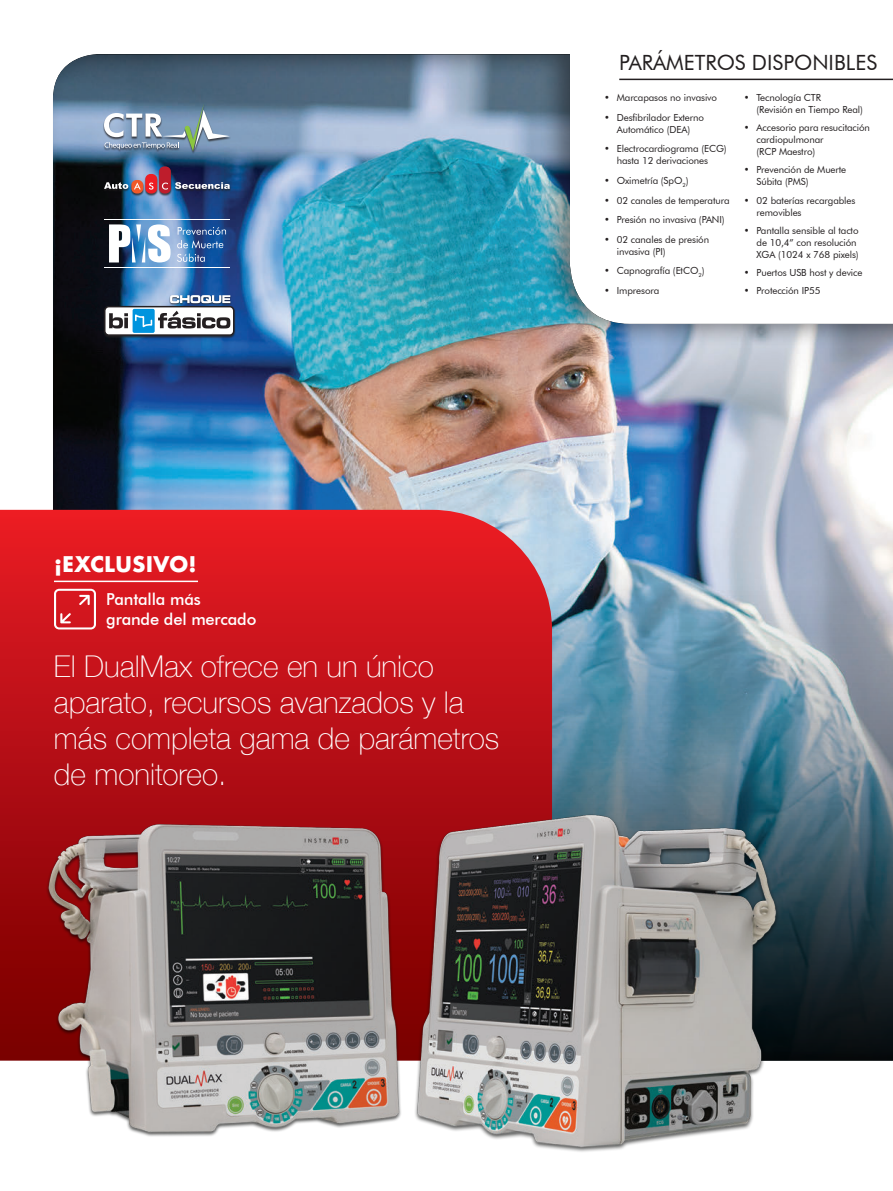
<style>
.page{position:relative;width:893px;height:1191px;background:#fff}
.page>*{position:absolute;margin:0;border:0;box-sizing:border-box;transform-origin:0 0}
.t1{font:100 30px/36px "Helvetica Neue";color:#fff}
.Chamada_Linha{font:21px "Futura BT";color:#231f20}
.Chamada_Linha-2{font:700 21px "Futura";color:#fff}
.Parametros{font:500 16.5px/19.8px "Futura BT";letter-spacing:-.01em;color:#fff}
.t2{font:9.75px/12px "Futura BT";letter-spacing:-.01em;color:#231f20}
</style>
<div class="page">
<div style="left:51px;top:52px;width:842px;height:1010px;background:#231f20;opacity:.5"></div>
<div style="left:103px;top:104px;width:128px;height:50px;background:#231f20;opacity:.75"></div>
<svg style="left:104px;top:104px;width:126px;height:47px;background:#89a1b5"></svg>
<hr style="left:104px;top:220px;width:126px;height:1px;background:#fff">
<hr style="left:104px;top:267px;width:126px;height:1px;background:#fff">
<svg style="left:109px;top:224px;width:62px;height:38px"></svg>
<svg style="left:177px;top:227px;width:49px;height:35px;background:#4876af"></svg>
<svg style="left:0;top:510px;width:552px;height:550px;background:#c6161e"></svg>
<hr style="left:619px;top:79px;width:274px;height:1px;background:#231f20">
<div style="left:103px;top:295px;width:133px;height:43px;background:#231f20;opacity:.75"></div>
<div style="left:104px;top:306px;width:130px;height:30px;background:#fff;border:2px solid #241f21;border-radius:4px"></div>
<svg style="left:109px;top:313px;width:19px;height:15px"></svg>
<div style="left:133px;top:309px;width:22px;height:24px;background:#0094de;border-radius:2px"></div>
<svg style="left:135px;top:311px;width:95px;height:19px"></svg>
<svg style="left:170px;top:295px;width:60px;height:8px"></svg>
<hr style="left:54px;top:580px;width:144px;height:2px;background:#fff">
<div style="left:103px;top:167px;width:128px;height:29px;background:#231f20;opacity:.75"></div>
<svg style="left:104px;top:182px;width:24px;height:7px"></svg>
<div style="left:131px;top:180px;width:12px;height:13px;background:#f15929;border-radius:5px"></div>
<div style="left:145px;top:174px;width:12px;height:19px;background:#ee1d23;border-radius:5px"></div>
<div style="left:159px;top:166px;width:12px;height:27px;background:#be1d2c;border-radius:5px"></div>
<svg style="left:134px;top:182px;width:7px;height:7px"></svg>
<svg style="left:149px;top:183px;width:5px;height:7px"></svg>
<svg style="left:162px;top:183px;width:6px;height:7px"></svg>
<svg style="left:175px;top:182px;width:55px;height:7px"></svg>
<svg style="left:54px;top:589px;width:42px;height:40px"></svg>
<img style="left:307px;top:787px;width:580px;height:365px">
<img style="left:33px;top:815px;width:382px;height:332px">
<p class="Chamada_Linha-2" style="left:54px;top:548px;width:144px">¡EXCLUSIVO!</p>
<p class="Parametros" style="left:106px;top:589px;width:152px">Pantalla más grande del mercado</p>
<p class="t1" style="left:54px;top:647px;width:447px">El DualMax ofrece en un único aparato, recursos avanzados y la más completa gama de parámetros de monitoreo.</p>
<p class="Chamada_Linha" style="left:619px;top:49px;width:259px">PARÁMETROS DISPONIBLES</p>
<p class="t2" style="left:604px;top:92px;width:115px">• Marcapasos no invasivo</p>
<p class="t2" style="left:604px;top:111px;width:101px;text-align:center">• Desfibrilador Externo<br>Automático (DEA)</p>
<p class="t2" style="left:604px;top:143px;width:124px;text-align:center">• Electrocardiograma (ECG) hasta 12 derivaciones</p>
<p class="t2" style="left:604px;top:174px;width:86px">• Oximetría (SpO<sub>2</sub>)</p>
<p class="t2" style="left:604px;top:194px;width:127px">• 02 canales de temperatura</p>
<p class="t2" style="left:604px;top:213px;width:122px">• Presión no invasiva (PANI)</p>
<p class="t2" style="left:617px;top:233px;width:94px;text-indent:-13px">• 02 canales de presión invasiva (PI)</p>
<p class="t2" style="left:604px;top:264px;width:102px">• Capnografía (EtCO<sub>2</sub>)</p>
<p class="t2" style="left:604px;top:284px;width:57px">• Impresora</p>
<p class="t2" style="left:757px;top:92px;width:108px;text-indent:-13px">• Tecnología CTR<br>(Revisión en Tiempo Real)</p>
<p class="t2" style="left:757px;top:122px;width:115px;text-indent:-13px">• Accesorio para resucitación cardiopulmonar<br>(RCP Maestro)</p>
<p class="t2" style="left:757px;top:164px;width:91px;text-indent:-13px">• Prevención de Muerte<br>Súbita (PMS)</p>
<p class="t2" style="left:757px;top:194px;width:100px;text-indent:-13px">• 02 baterías recargables removibles</p>
<p class="t2" style="left:757px;top:224px;width:104px;text-indent:-13px">• Pantalla sensible al tacto de 10,4” con resolución<br>XGA (1024 x 768 pixels)</p>
<p class="t2" style="left:744px;top:266px;width:120px">• Puertos USB host y device</p>
<p class="t2" style="left:744px;top:284px;width:78px">• Protección IP55</p>
</div>
